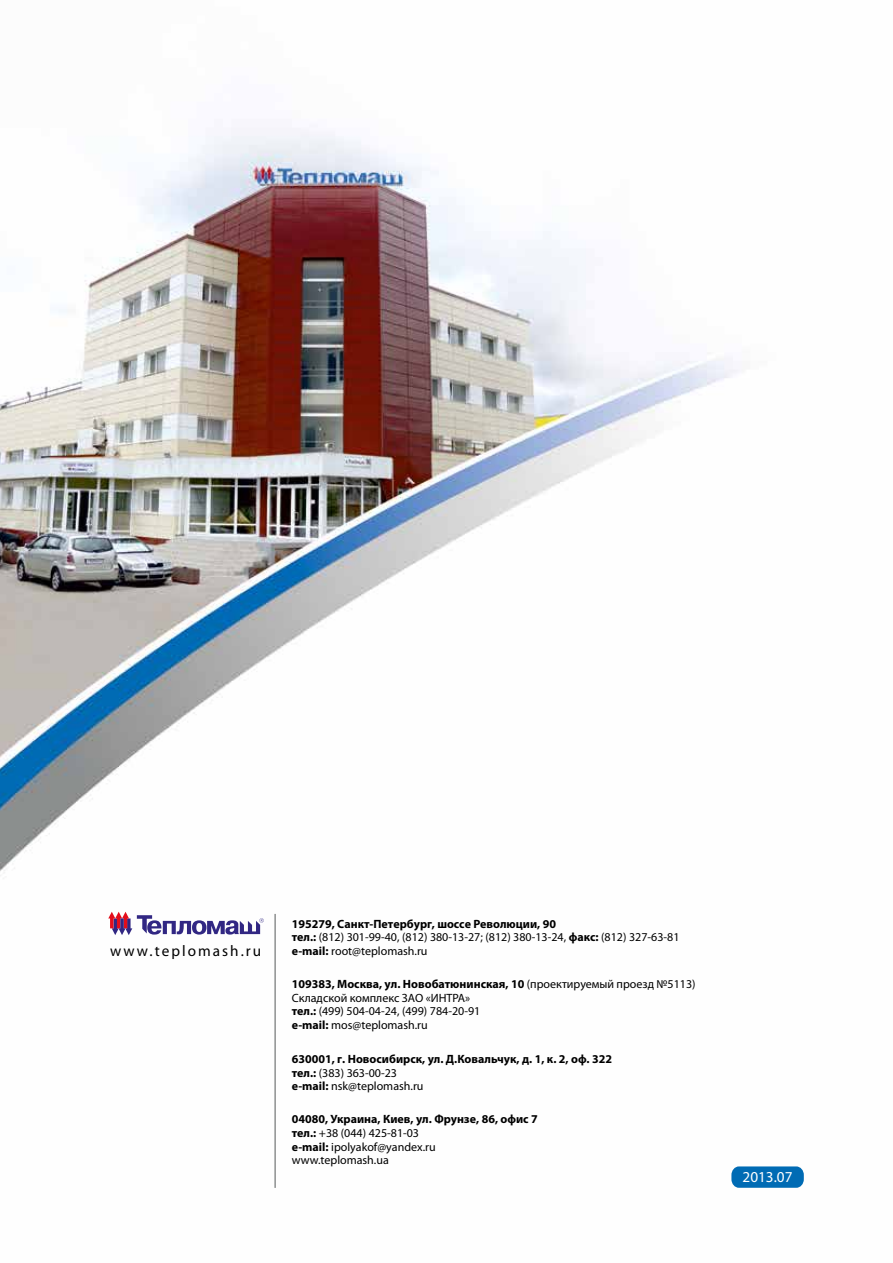
<style>
.page{position:relative;width:893px;height:1263px;background:#fff}
.page>*{position:absolute;margin:0;border:0;box-sizing:border-box;transform-origin:0 0}
.t1{font:15.45px "Myriad Pro";letter-spacing:.135em;color:#000}
.t2{font:15.15px "Myriad Pro";color:#fff}
.t3{font:12px/13.6px "Myriad Pro";color:#000}
.t4{font:700 12px "Myriad Pro";color:#000}
.s1{font-weight:700}
</style>
<div class="page">
<img style="left:0;top:128px;width:739px;height:784px">
<div style="left:731px;top:1166px;width:73px;height:22px;background:#006bb4;border-radius:8px"></div>
<hr style="left:274px;top:914px;width:2px;height:274px;background:#8e9090">
<svg style="left:108px;top:912px;width:156px;height:23px"></svg>
<p class="t1" style="left:110px;top:941px;width:153px">www.teplomash.ru</p>
<p class="t4" style="left:292px;top:919px;width:266px">195279, Санкт П- етербург шоссе Революции, 90</p>
<p class="t3" style="left:292px;top:916px;width:389px;text-indent:140px"><span class="s1">,<br>тел.:</span> (812) 301-99-40, (812) 380-13-27; (812) 380-13-24, <span class="s1">акс:</span> (812) 327-63-81</p>
<p class="t4" style="left:569px;top:933px;width:10px">ф</p>
<p class="t3" style="left:292px;top:944px;width:137px"><span class="s1">e-mail:</span> root@teplomash.ru</p>
<p class="t3" style="left:292px;top:977px;width:405px"><span class="s1">109383, Москва у, .л Новобатюнинская, 10</span> (проектируемый проезд №5113)<br>Складской комплекс ЗАО «ИНТРА»<br><span class="s1">тел.:</span> (499) 504-04-24, (499) 784-20-91<br><span class="s1">e-mail:</span> mos@teplomash.ru</p>
<p class="t4" style="left:292px;top:1054px;width:167px">630001, г. Новосибирск ул. .</p>
<p class="t4" style="left:422px;top:1054px;width:5px">,</p>
<p class="t4" style="left:446px;top:1054px;width:168px">Д Ковальчук, .д 1, . 2, ф. 322</p>
<p class="t4" style="left:547px;top:1054px;width:8px">к</p>
<p class="t4" style="left:571px;top:1054px;width:8px">о</p>
<p class="t3" style="left:292px;top:1065px;width:133px"><span class="s1">тел.:</span> (383) 363-00-23 <span class="s1">e-mail:</span> nsk@teplomash.ru</p>
<p class="t4" style="left:292px;top:1114px;width:248px">04080, Украина, Киев ул. Фрунзе 86, офис 7</p>
<p class="t4" style="left:410px;top:1114px;width:5px">,</p>
<p class="t4" style="left:476px;top:1114px;width:5px">,</p>
<p class="t3" style="left:292px;top:1126px;width:145px"><span class="s1">тел.:</span> +38 (044) 425-81-03 <span class="s1">e-mail:</span> ipolyakof@yandex.ru www.teplomash.ua</p>
<p class="t2" style="left:743px;top:1168px;width:51px">2013.07</p>
</div>
